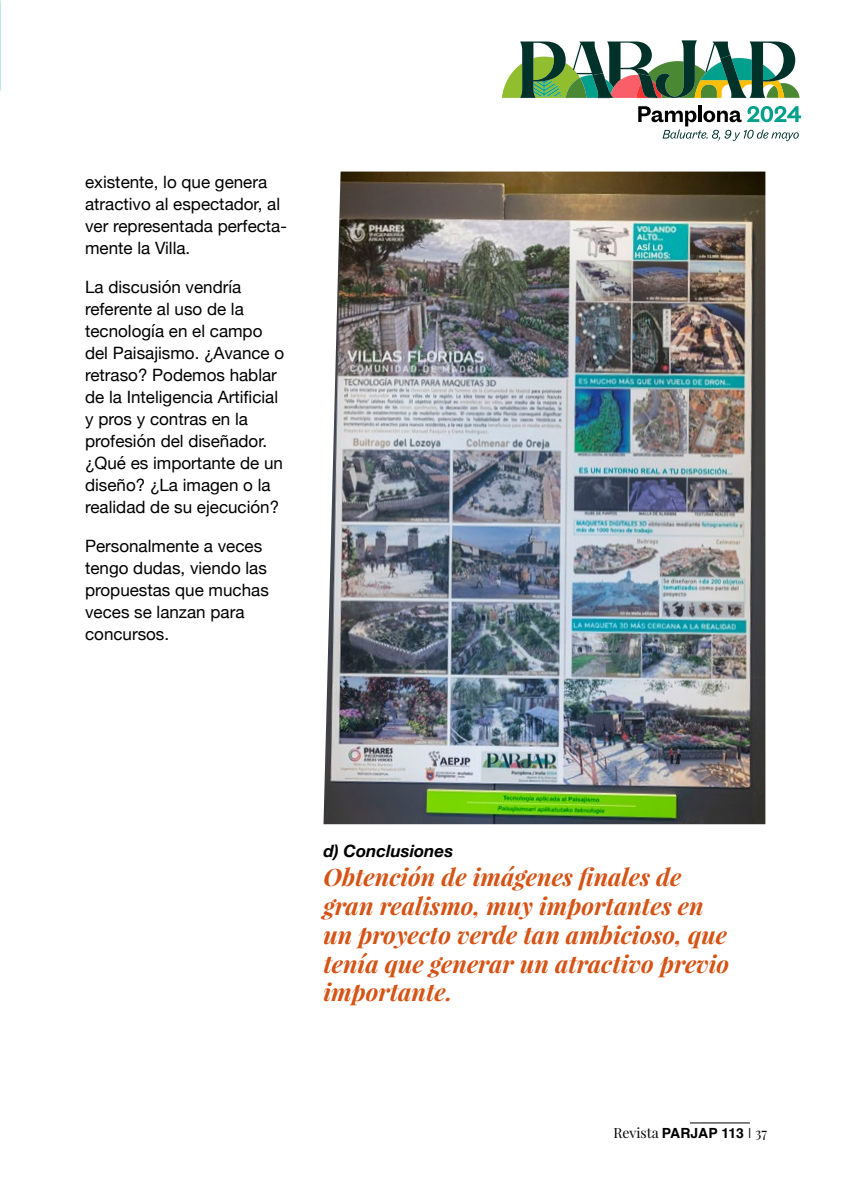
<style>
.page{position:relative;width:851px;height:1191px;background:#fff}
.page>*{position:absolute;margin:0;border:0;box-sizing:border-box;transform-origin:0 0}
.t1{font:italic 700 24px/28.8px "Playfair Display";color:#d55315}
.t2{font:17px/22px "Helvetica Neue";color:#000}
.t3{font:italic 700 17px "Helvetica Neue";color:#000}
.t4{font:14px "Playfair Display";color:#000}
.s1{font-family:"Helvetica";font-weight:700}
.s2{font-family:"Helvetica";font-weight:300}
</style>
<div class="page">
<hr style="left:689px;top:1122px;width:60px;height:1px;background:#000">
<svg style="left:502px;top:41px;width:297px;height:57px"></svg>
<svg style="left:638px;top:106px;width:163px;height:35px"></svg>
<img style="left:323px;top:171px;width:442px;height:653px">
<p class="t2" style="left:85px;top:172px;width:203px">existente, lo que genera atractivo al espectador, al ver representada perfecta&shy;mente la Villa.</p>
<p class="t2" style="left:85px;top:277px;width:201px">La discusión vendría referente al uso de la tecnología en el campo del Paisajismo. ¿Avance o retraso? Podemos hablar de la Inteligencia Artificial y pros y contras en la profesión del diseñador. ¿Qué es importante de un diseño? ¿La imagen o la realidad de su ejecución?</p>
<p class="t2" style="left:85px;top:536px;width:185px">Personalmente a veces tengo dudas, viendo las propuestas que muchas veces se lanzan para concursos.</p>
<p class="t3" style="left:323px;top:838px;width:131px">d) Conclusiones</p>
<h1 class="t1" style="left:323px;top:862px;width:407px">Obtención de imágenes finales de gran realismo, muy importantes en un proyecto verde tan ambicioso, que tenía que generar un atractivo previo importante.</h1>
<p class="t4" style="left:613px;top:1124px;width:155px">Revista <span class="s1">PARJAP 113</span> <span class="s2">I</span> 37</p>
</div>
